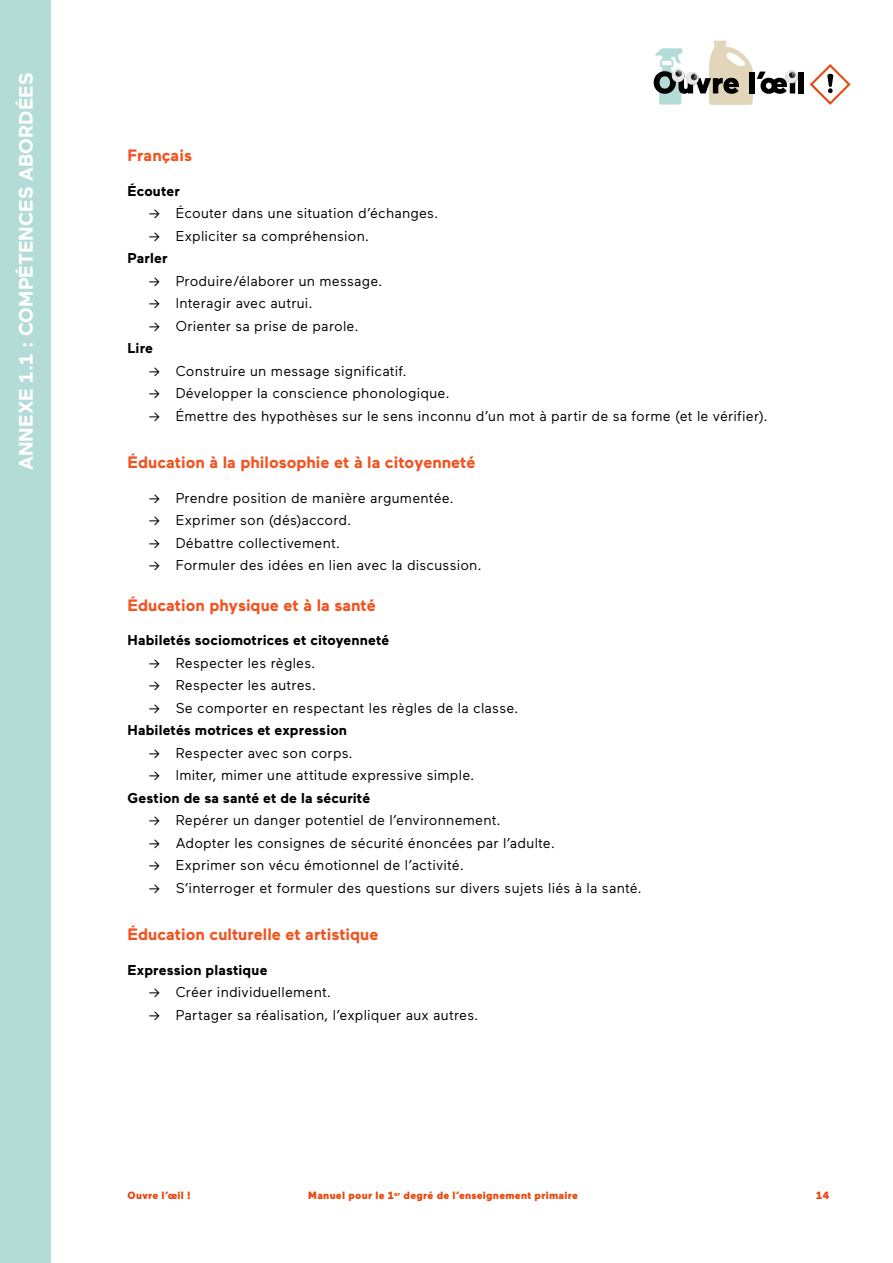
<style>
.page{position:relative;width:893px;height:1263px;background:#fff}
.page>*{position:absolute;margin:0;border:0;box-sizing:border-box;transform-origin:0 0}
.Opsomming{font:700 19.5px "Maax";color:#fff}
.Normal_wrd_4{font:700 16.5px "Maax";color:#f15421}
.t1{font:14.25px "Maax";letter-spacing:.015em;color:#000}
.Body{font:700 14.25px "Maax";letter-spacing:.01em;color:#000}
.t2{font:900 10.5px "Maax";letter-spacing:.025em;color:#e84910}
</style>
<div class="page">
<div style="left:0;top:0;width:51px;height:1263px;background:#b3dcd6"></div>
<svg style="left:810px;top:64px;width:41px;height:41px"></svg>
<div style="left:799px;top:72px;width:5px;height:21px;background:#000"></div>
<svg style="left:654px;top:41px;width:145px;height:64px"></svg>
<p class="Opsomming" style="left:15px;top:470px;width:399px;rotate:-90deg">ANNEXE 1.1 : COMPÉTENCES ABORDÉES</p>
<p class="Normal_wrd_4" style="left:128px;top:147px;width:66px">Français</p>
<p class="Body" style="left:128px;top:183px;width:54px">Écouter</p>
<p class="t1" style="left:149px;top:206px;width:291px">Ǐ Écouter dans une situation d’échanges.</p>
<p class="t1" style="left:149px;top:228px;width:222px">Ǐ Expliciter sa compréhension.</p>
<p class="Body" style="left:128px;top:251px;width:42px">Parler</p>
<p class="t1" style="left:149px;top:273px;width:235px">Ǐ Produire/élaborer un message.</p>
<p class="t1" style="left:149px;top:296px;width:165px">Ǐ Interagir avec autrui.</p>
<p class="t1" style="left:149px;top:318px;width:211px">Ǐ Orienter sa prise de parole.</p>
<p class="Body" style="left:128px;top:341px;width:27px">Lire</p>
<p class="t1" style="left:149px;top:363px;width:260px">Ǐ Construire un message significatif.</p>
<p class="t1" style="left:149px;top:386px;width:302px">Ǐ Développer la conscience phonologique.</p>
<p class="t1" style="left:149px;top:408px;width:620px">Ǐ Émettre des hypothèses sur le sens inconnu d’un mot à partir de sa forme (et le vérifier).</p>
<p class="Normal_wrd_4" style="left:128px;top:454px;width:349px">Éducation à la philosophie et à la citoyenneté</p>
<p class="t1" style="left:149px;top:490px;width:307px">Ǐ Prendre position de manière argumentée.</p>
<p class="t1" style="left:149px;top:513px;width:204px">Ǐ Exprimer son (dés)accord.</p>
<p class="t1" style="left:149px;top:535px;width:193px">Ǐ Débattre collectivement.</p>
<p class="t1" style="left:149px;top:558px;width:334px">Ǐ Formuler des idées en lien avec la discussion.</p>
<p class="Normal_wrd_4" style="left:128px;top:596px;width:250px">Éducation physique et à la santé</p>
<p class="Body" style="left:128px;top:632px;width:263px">Habiletés sociomotrices et citoyenneté</p>
<p class="t1" style="left:149px;top:655px;width:168px">Ǐ Respecter les règles.</p>
<p class="t1" style="left:149px;top:678px;width:169px">Ǐ Respecter les autres.</p>
<p class="t1" style="left:149px;top:700px;width:371px">Ǐ Se comporter en respectant les règles de la classe.</p>
<p class="Body" style="left:128px;top:722px;width:221px">Habiletés motrices et expression</p>
<p class="t1" style="left:149px;top:745px;width:206px">Ǐ Respecter avec son corps.</p>
<p class="t1" style="left:149px;top:768px;width:327px">Ǐ Imiter, mimer une attitude expressive simple.</p>
<p class="Body" style="left:128px;top:790px;width:244px">Gestion de sa santé et de la sécurité</p>
<p class="t1" style="left:149px;top:813px;width:354px">Ǐ Repérer un danger potentiel de l’environnement.</p>
<p class="t1" style="left:149px;top:835px;width:408px">Ǐ Adopter les consignes de sécurité énoncées par l’adulte.</p>
<p class="t1" style="left:149px;top:858px;width:317px">Ǐ Exprimer son vécu émotionnel de l’activité.</p>
<p class="t1" style="left:149px;top:880px;width:495px">Ǐ S’interroger et formuler des questions sur divers sujets liés à la santé.</p>
<p class="Normal_wrd_4" style="left:128px;top:926px;width:252px">Éducation culturelle et artistique</p>
<p class="Body" style="left:128px;top:962px;width:141px">Expression plastique</p>
<p class="t1" style="left:149px;top:985px;width:184px">Ǐ Créer individuellement.</p>
<p class="t1" style="left:149px;top:1007px;width:331px">Ǐ Partager sa réalisation, l’expliquer aux autres.</p>
<p class="t2" style="left:128px;top:1189px;width:65px">Ouvre l’œil !</p>
<p class="t2" style="left:308px;top:1189px;width:271px">Manuel pour le 1<sup>er</sup> degré de l’enseignement primaire</p>
<p class="t2" style="left:816px;top:1189px;width:15px">14</p>
</div>
